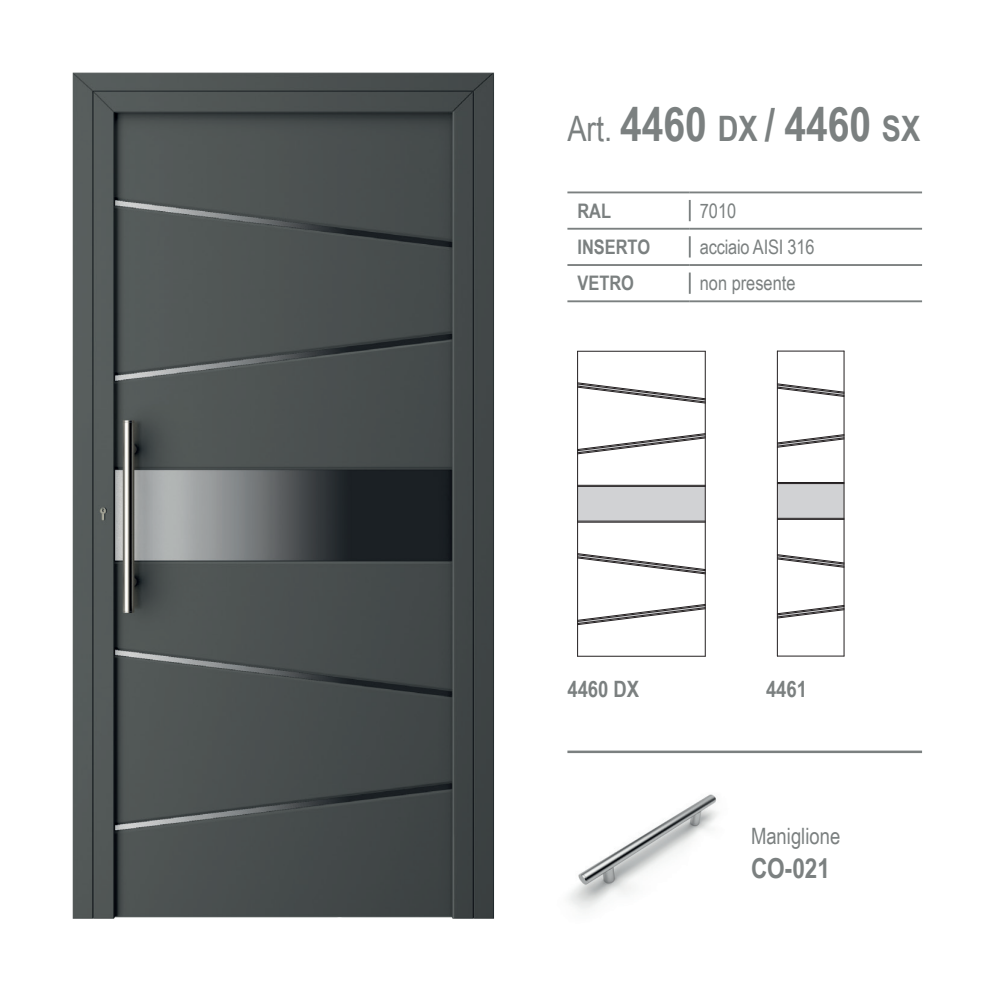
<style>
.page{position:relative;width:993px;height:993px;background:#fff}
.page>*{position:absolute;margin:0;border:0;box-sizing:border-box;transform-origin:0 0}
.t1{font:700 47.5px "Arial Narrow";color:#7b8080}
.t2{font:700 27.5px "Arial Narrow";color:#7b8080}
.t3{font:700 22.5px "Arial Narrow";color:#7b8080}
.t4{font:22.5px "Arial Narrow";color:#7b8080}
.t5{font:20px "Arial Narrow";color:#7b8080}
.t6{font:700 20px "Arial Narrow";color:#7b8080}
.s1{font-weight:400;font-size:35px}
.s2{font-size:35px}
.s3{font-size:45px}
</style>
<div class="page">
<hr style="left:688px;top:200px;width:2px;height:21px;background:#7b8080">
<hr style="left:567px;top:228px;width:122px;height:1px;background:#7b8080">
<hr style="left:689px;top:228px;width:232px;height:1px;background:#7b8080">
<hr style="left:688px;top:236px;width:2px;height:21px;background:#7b8080">
<hr style="left:567px;top:264px;width:122px;height:2px;background:#7b8080">
<hr style="left:689px;top:264px;width:232px;height:2px;background:#7b8080">
<hr style="left:688px;top:272px;width:2px;height:22px;background:#7b8080">
<hr style="left:567px;top:300px;width:122px;height:2px;background:#7b8080">
<hr style="left:689px;top:300px;width:232px;height:2px;background:#7b8080">
<hr style="left:567px;top:191px;width:122px;height:2px;background:#7b8080">
<hr style="left:689px;top:191px;width:232px;height:2px;background:#7b8080">
<hr style="left:567px;top:750px;width:354px;height:2px;background:#7b8080">
<hr style="left:577px;top:655px;width:128px;height:1px;background:#231f20">
<hr style="left:577px;top:351px;width:1px;height:305px;background:#231f20">
<hr style="left:704px;top:351px;width:1px;height:305px;background:#231f20">
<hr style="left:577px;top:351px;width:128px;height:1px;background:#231f20">
<svg style="left:577px;top:382px;width:128px;height:242px"></svg>
<hr style="left:777px;top:655px;width:66px;height:1px;background:#231f20">
<hr style="left:776px;top:351px;width:1px;height:305px;background:#231f20">
<hr style="left:777px;top:350px;width:66px;height:1px;background:#231f20">
<hr style="left:843px;top:351px;width:1px;height:305px;background:#231f20">
<svg style="left:776px;top:383px;width:68px;height:235px"></svg>
<img style="left:72px;top:72px;width:422px;height:847px">
<img style="left:568px;top:794px;width:150px;height:116px">
<h1 class="t1" style="left:567px;top:88px;width:354px"><span class="s1">Art.</span> 4460 <span class="s2">DX</span> <span class="s3">/</span> 4460 <span class="s2">SX</span></h1>
<p class="t6" style="left:577px;top:196px;width:35px">RAL</p>
<p class="t5" style="left:699px;top:196px;width:38px">7010</p>
<p class="t6" style="left:577px;top:232px;width:74px">INSERTO</p>
<p class="t5" style="left:699px;top:232px;width:116px">acciaio AISI 316</p>
<p class="t6" style="left:577px;top:268px;width:58px">VETRO</p>
<p class="t5" style="left:699px;top:268px;width:97px">non presente</p>
<p class="t3" style="left:567px;top:672px;width:73px">4460 DX</p>
<p class="t3" style="left:765px;top:672px;width:43px">4461</p>
<p class="t4" style="left:750px;top:819px;width:91px">Maniglione</p>
<h2 class="t2" style="left:750px;top:846px;width:80px">CO-021</h2>
</div>
